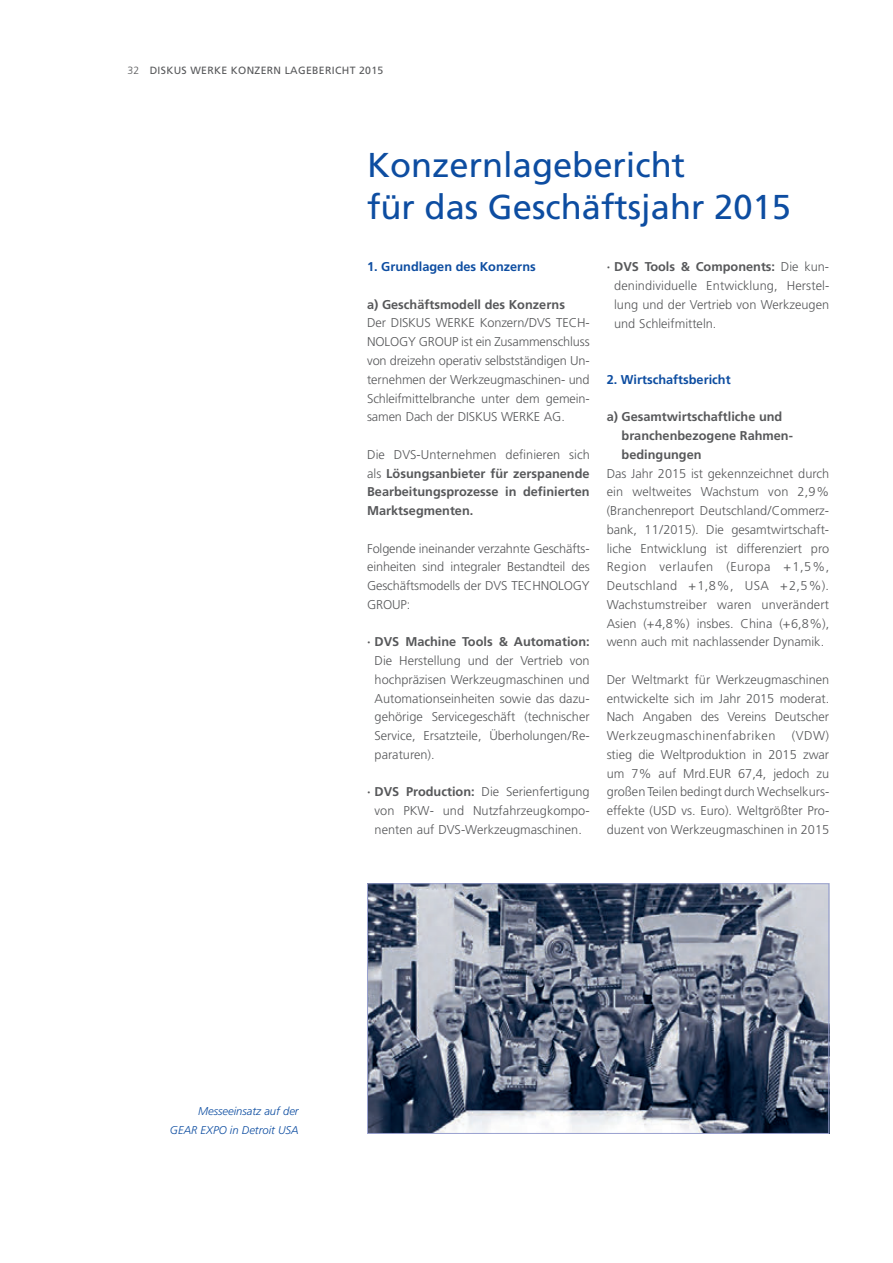
<style>
.page{position:relative;width:893px;height:1263px;background:#fff}
.page>*{position:absolute;margin:0;border:0;box-sizing:border-box;transform-origin:0 0}
.t1{font:34.5px/42px "Frutiger";color:#0d4da1}
.t2{font:300 12.75px/18.8px "Frutiger";color:#57585a;text-align:justify}
.t3{font:700 12.75px/18.8px "Frutiger";color:#57585a;text-align:justify}
.t4{font:700 12.75px "Frutiger";color:#0d4da1}
.t5{font:italic 300 11.25px/18.8px "Frutiger";color:#0d4da1;text-align:right}
.t6{font:10.5px "Frutiger";letter-spacing:.03em;color:#57585a}
.s1{font-weight:300}
.s2{font-weight:700}
</style>
<div class="page">
<img style="left:369px;top:885px;width:458px;height:247px">
<div style="left:367px;top:883px;width:462px;height:251px;border:1px solid #99a1d0"></div>
<p class="t6" style="left:128px;top:64px;width:257px"><span class="s1">32</span> DISKUS WERKE KONZERN LAGEBERICHT 2015</p>
<h1 class="t1" style="left:367px;top:145px;width:425px">Konzernlagebericht<br>für das Geschäftsjahr 2015</h1>
<p class="t4" style="left:367px;top:259px;width:170px">1. Grundlagen des Konzerns</p>
<p class="t3" style="left:367px;top:295px;width:199px">a) Geschäftsmodell des Konzerns</p>
<p class="t2" style="left:367px;top:314px;width:224px">Der DISKUS WERKE Konzern/DVS TECH-NOLOGY GROUP ist ein Zusammenschluss von dreizehn operativ selbstständigen Un&shy;ternehmen der Werkzeugmaschinen- und Schleifmittelbranche unter dem gemein&shy;samen Dach der DISKUS WERKE AG.</p>
<p class="t3" style="left:367px;top:445px;width:224px"><span class="s1">Die DVS-Unternehmen definieren sich als</span> Lösungsanbieter für zerspanende Bearbeitungsprozesse in definierten Marktsegmenten.</p>
<p class="t2" style="left:367px;top:539px;width:224px">Folgende ineinander verzahnte Geschäfts&shy;einheiten sind integraler Bestandteil des Geschäftsmodells der DVS TECHNOLOGY GROUP:</p>
<p class="t3" style="left:367px;top:632px;width:224px">· DVS Machine Tools &amp; Automation:</p>
<p class="t2" style="left:375px;top:651px;width:217px">Die Herstellung und der Vertrieb von hochpräzisen Werkzeugmaschinen und Automationseinheiten sowie das dazu&shy;gehörige Servicegeschäft (technischer Service, Ersatzteile, Überholungen/Re&shy;paraturen).</p>
<p class="t2" style="left:367px;top:783px;width:224px;text-align:center"><span class="s2">· DVS Production:</span> Die Serienfertigung von PKW- und Nutzfahrzeugkompo&shy;nenten auf DVS-Werkzeugmaschinen.</p>
<p class="t2" style="left:614px;top:258px;width:217px;text-indent:-7px"><span class="s2">· DVS Tools &amp; Components:</span> Die kun&shy;denindividuelle Entwicklung, Herstel&shy;lung und der Vertrieb von Werkzeugen und Schleifmitteln.</p>
<p class="t4" style="left:607px;top:372px;width:125px">2. Wirtschaftsbericht</p>
<p class="t3" style="left:622px;top:408px;width:172px;text-align:left;text-indent:-15px">a) Gesamtwirtschaftliche und branchenbezogene Rahmen&shy;bedingungen</p>
<p class="t2" style="left:607px;top:464px;width:224px">Das Jahr 2015 ist gekennzeichnet durch ein weltweites Wachstum von 2,9% (Branchenreport Deutschland/Commerz&shy;bank, 11/2015). Die gesamtwirtschaft&shy;liche Entwicklung ist differenziert pro Region verlaufen (Europa +1,5%, Deutschland +1,8%, USA +2,5%).<br>Wachstumstreiber waren unverändert Asien (+4,8%) insbes. China (+6,8%), wenn auch mit nachlassender Dynamik.</p>
<p class="t2" style="left:607px;top:670px;width:224px">Der Weltmarkt für Werkzeugmaschinen entwickelte sich im Jahr 2015 moderat.<br>Nach Angaben des Vereins Deutscher Werkzeugmaschinenfabriken</p>
<p class="t2" style="left:607px;top:727px;width:224px;text-indent:185px">(VDW) stieg die Weltproduktion in 2015 zwar um 7% auf Mrd.EUR 67,4, jedoch zu großen Teilen bedingt durch Wechselkurs&shy;effekte (USD vs. Euro). Weltgrößter Pro&shy;duzent von Werkzeugmaschinen in 2015</p>
<p class="t5" style="left:170px;top:1102px;width:130px">Messeeinsatz auf der<br>GEAR EXPO in Detroit USA</p>
</div>
